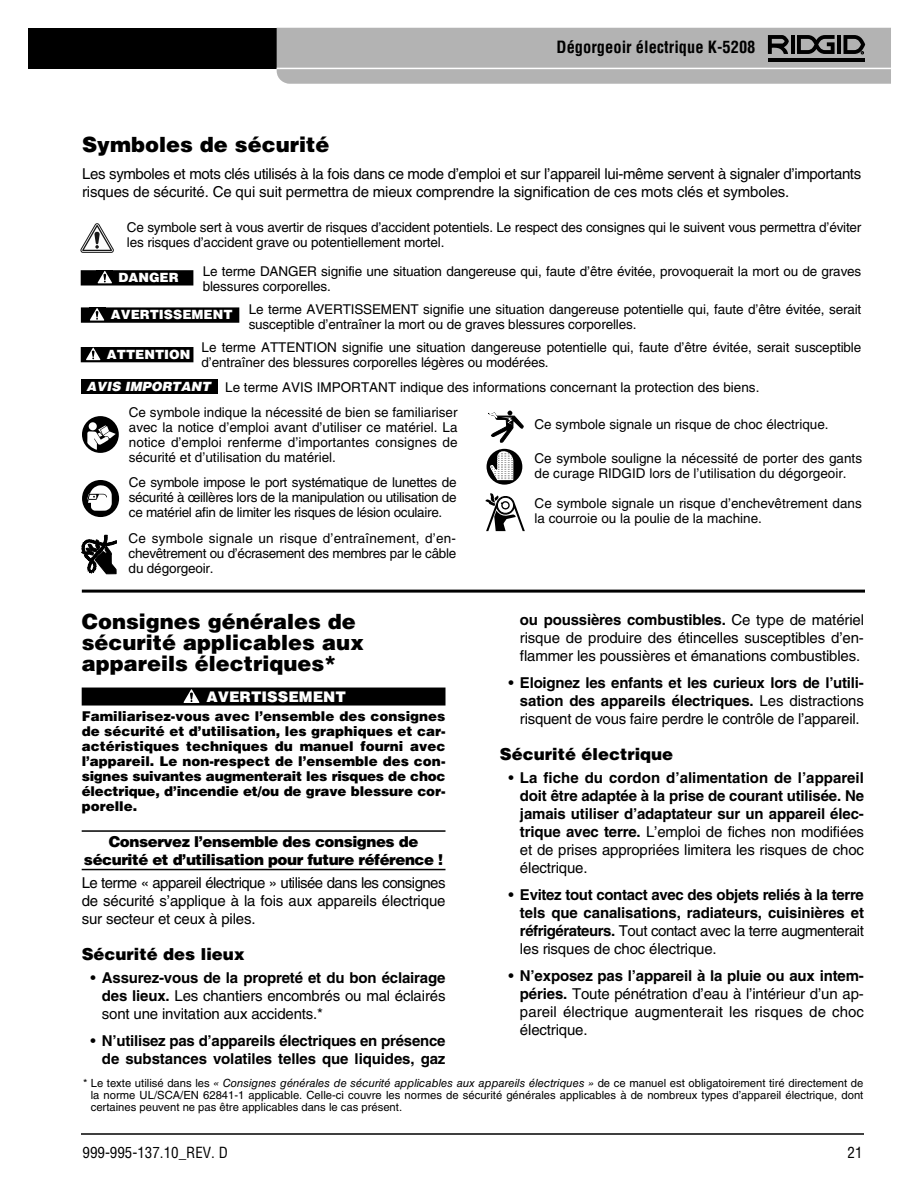
<style>
.page{position:relative;width:918px;height:1188px;background:#fff}
.page>*{position:absolute;margin:0;border:0;box-sizing:border-box;transform-origin:0 0}
.t1{font:900 21px/21px "Helvetica LT Std";color:#000}
.t2{font:900 16.5px "Helvetica LT Std";color:#000}
.t3{font:700 condensed 16.5px "Helvetica LT Std";color:#000}
.t4{font:15px/18px "Helvetica LT Std";letter-spacing:-.01em;color:#000;text-align:justify}
.t5{font:700 15px/18px "Helvetica LT Std";letter-spacing:-.01em;color:#000;text-align:justify}
.t6{font:900 15px/18px "Helvetica LT Std";letter-spacing:-.03em;color:#000;text-align:center}
.t7{font:condensed 15px "Helvetica LT Std";color:#000}
.t8{font:900 14.7px "Helvetica LT Std";color:#fff}
.t9{font:13.5px/15px "Helvetica LT Std";letter-spacing:-.01em;color:#000}
.t10{font:900 13.5px/15px "Helvetica LT Std";letter-spacing:-.01em;color:#000;text-align:justify}
.t11{font:900 12.75px "Helvetica LT Std";color:#fff}
.t12{font:italic 900 12.75px "Helvetica LT Std";color:#fff}
.t13{font:11.25px/12px "Helvetica LT Std";color:#000;text-align:justify}
.s1{font-weight:700}
.s2{font-weight:400}
.s3{font-style:italic}
</style>
<div class="page">
<div style="left:28px;top:28px;width:427px;height:41px;background:#000"></div>
<svg style="left:277px;top:28px;width:614px;height:56px;background:#aeaeae"></svg>
<hr style="left:81px;top:1133px;width:783px;height:2px;background:#000">
<div style="left:82px;top:688px;width:363px;height:18px;background:#000"></div>
<hr style="left:82px;top:830px;width:363px;height:2px;background:#000">
<hr style="left:82px;top:869px;width:363px;height:1px;background:#000">
<svg style="left:183px;top:689px;width:17px;height:14px"></svg>
<hr style="left:82px;top:590px;width:783px;height:3px;background:#000">
<svg style="left:80px;top:224px;width:34px;height:29px"></svg>
<div style="left:81px;top:380px;width:137px;height:14px;background:#000"></div>
<div style="left:81px;top:270px;width:112px;height:16px;background:#000"></div>
<svg style="left:97px;top:282px;width:15px;height:2px"></svg>
<svg style="left:98px;top:271px;width:14px;height:12px"></svg>
<div style="left:81px;top:307px;width:158px;height:16px;background:#000"></div>
<svg style="left:90px;top:308px;width:14px;height:13px"></svg>
<div style="left:81px;top:347px;width:112px;height:15px;background:#000"></div>
<svg style="left:86px;top:348px;width:15px;height:12px"></svg>
<svg style="left:82px;top:480px;width:37px;height:37px"></svg>
<svg style="left:82px;top:416px;width:37px;height:37px"></svg>
<svg style="left:488px;top:411px;width:35px;height:31px"></svg>
<svg style="left:81px;top:534px;width:36px;height:41px"></svg>
<svg style="left:487px;top:448px;width:35px;height:37px"></svg>
<svg style="left:486px;top:531px;width:39px;height:1px"></svg>
<svg style="left:485px;top:493px;width:40px;height:38px"></svg>
<p class="t3" style="left:557px;top:40px;width:200px">Dégorgeoir électrique K-5208</p>
<p class="t1" style="left:82px;top:136px;width:249px">Symboles de sécurité</p>
<p class="t4" style="left:82px;top:167px;width:781px">Les symboles et mots clés utilisés à la fois dans ce mode d’emploi et sur l’appareil lui-même servent à signaler d’importants risques de sécurité. Ce qui suit permettra de mieux comprendre la signification de ces mots clés et symboles.</p>
<p class="t9" style="left:127px;top:221px;width:736px">Ce symbole sert à vous avertir de risques d’accident potentiels. Le respect des consignes qui le suivent vous permettra d’éviter les risques d’accident grave ou potentiellement mortel.</p>
<p class="t9" style="left:203px;top:265px;width:660px">Le terme DANGER signifie une situation dangereuse qui, faute d’être évitée, provoquerait la mort ou de graves blessures corporelles.</p>
<p class="t9" style="left:249px;top:303px;width:614px">Le terme AVERTISSEMENT signifie une situation dangereuse potentielle qui, faute d’être évitée, serait susceptible d’entraîner la mort ou de graves blessures corporelles.</p>
<p class="t9" style="left:202px;top:342px;width:661px">Le terme ATTENTION signifie une situation dangereuse potentielle qui, faute d’être évitée, serait susceptible d’entraîner des blessures corporelles légères ou modérées.</p>
<p class="t9" style="left:225px;top:381px;width:536px">Le terme AVIS IMPORTANT indique des informations concernant la protection des biens.</p>
<p class="t9" style="left:129px;top:406px;width:330px;text-align:justify">Ce symbole indique la nécessité de bien se familiariser avec la notice d’emploi avant d’utiliser ce matériel. La notice d’emploi renferme d’importantes consignes de sécurité et d’utilisation du matériel.</p>
<p class="t9" style="left:129px;top:476px;width:329px;text-align:justify">Ce symbole impose le port systématique de lunettes de sécurité à œillères lors de la manipulation ou utilisation de ce matériel afin de limiter les risques de lésion oculaire.</p>
<p class="t11" style="left:119px;top:273px;width:62px">DANGER</p>
<p class="t11" style="left:111px;top:310px;width:123px">AVERTISSEMENT</p>
<p class="t11" style="left:107px;top:350px;width:85px">ATTENTION</p>
<p class="t12" style="left:87px;top:379px;width:125px">AVIS IMPORTANT</p>
<p class="t9" style="left:535px;top:419px;width:296px">Ce symbole signale un risque de choc électrique.</p>
<p class="t9" style="left:535px;top:453px;width:329px">Ce symbole souligne la nécessité de porter des gants de curage RIDGID lors de l’utilisation du dégorgeoir.</p>
<p class="t9" style="left:535px;top:497px;width:329px">Ce symbole signale un risque d’enchevêtrement dans la courroie ou la poulie de la machine.</p>
<p class="t9" style="left:129px;top:532px;width:329px;text-align:justify">Ce symbole signale un risque d’entraînement, d’en - chevêtrement ou d’écrasement des membres par le câble du dégorgeoir.</p>
<p class="t1" style="left:82px;top:613px;width:284px">Consignes générales de sécurité applicables aux appareils électriques*</p>
<p class="t8" style="left:206px;top:691px;width:141px">AVERTISSEMENT</p>
<p class="t10" style="left:82px;top:709px;width:365px">Familiarisez-vous avec l’ensemble des consignes de sécurité et d’utilisation, les graphiques et car&shy;actéristiques techniques du manuel fourni avec l’appareil. Le non-respect de l’ensemble des con&shy;signes suivantes augmenterait les risques de choc électrique, d’incendie et/ou de grave blessure cor&shy;porelle.</p>
<p class="t6" style="left:84px;top:833px;width:361px">Conservez l’ensemble des consignes de sécurité et d’utilisation pour future référence !</p>
<p class="t4" style="left:82px;top:875px;width:365px">Le terme « appareil électrique » utilisée dans les consignes de sécurité s’applique à la fois aux appareils électrique sur secteur et ceux à piles.</p>
<p class="t2" style="left:82px;top:948px;width:165px">Sécurité des lieux</p>
<p class="t4" style="left:102px;top:971px;width:345px;text-indent:-11px">• <span class="s1">Assurez-vous de la propreté et du bon éclairage des lieux.</span> Les chantiers encombrés ou mal éclairés sont une invitation aux accidents.*</p>
<p class="t5" style="left:91px;top:1034px;width:356px;text-align:right"><span class="s2">•</span> N’utilisez pas d’appareils électriques en présence de substances volatiles telles que liquides, gaz</p>
<p class="t4" style="left:520px;top:612px;width:346px"><span class="s1">ou poussières combustibles.</span> Ce type de matériel risque de produire des étincelles susceptibles d’en&shy;flammer les poussières et émanations combustibles.</p>
<p class="t5" style="left:520px;top:675px;width:346px;text-indent:-11px"><span class="s2">•</span> Eloignez les enfants et les curieux lors de l’utili&shy;sation des appareils électriques. <span class="s2">Les distractions risquent de vous faire perdre le contrôle de l’appareil.</span></p>
<p class="t2" style="left:500px;top:748px;width:175px">Sécurité électrique</p>
<p class="t5" style="left:520px;top:770px;width:346px;text-indent:-11px"><span class="s2">•</span> La fiche du cordon d’alimentation de l’appareil doit être adaptée à la prise de courant utilisée. Ne jamais utiliser d’adaptateur sur un appareil élec&shy;trique avec terre. <span class="s2">L’emploi de fiches non modifiées et de prises appropriées limitera les risques de choc électrique.</span></p>
<p class="t5" style="left:520px;top:887px;width:346px;text-indent:-11px"><span class="s2">•</span> Evitez tout contact avec des objets reliés à la terre tels que canalisations, radiateurs, cuisinières et réfrigérateurs. <span class="s2">Tout contact avec la terre augmenterait les risques de choc électrique.</span></p>
<p class="t4" style="left:520px;top:968px;width:346px;text-indent:-11px">• <span class="s1">N’exposez pas l’appareil à la pluie ou aux intem&shy;péries.</span> Toute pénétration d’eau à l’intérieur d’un ap&shy;pareil électrique augmenterait les risques de choc électrique.</p>
<p class="t13" style="left:91px;top:1079px;width:774px;text-indent:-8px">* Le texte utilisé dans les <span class="s3">« Consignes générales de sécurité applicables aux appareils électriques »</span> de ce manuel est obligatoirement tiré directement de la norme UL/SCA/EN 62841-1 applicable. Celle-ci couvre les normes de sécurité générales applicables à de nombreux types d’appareil électrique, dont certaines peuvent ne pas être applicables dans le cas présent.</p>
<p class="t7" style="left:82px;top:1146px;width:147px">999-995-137.10_REV. D</p>
<p class="t7" style="left:848px;top:1146px;width:16px">21</p>
</div>
